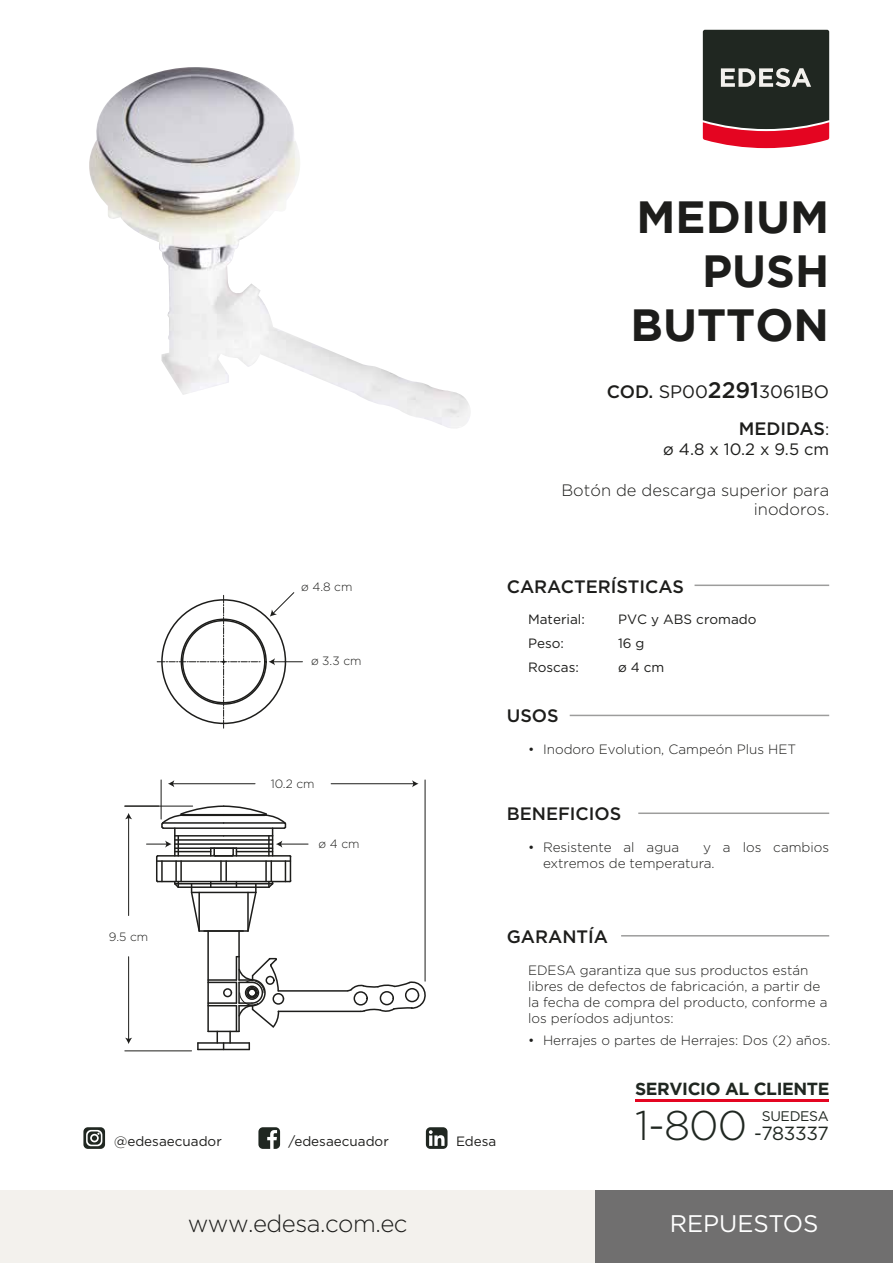
<style>
.page{position:relative;width:893px;height:1263px;background:#fff}
.page>*{position:absolute;margin:0;border:0;box-sizing:border-box;transform-origin:0 0}
.t1{font:700 45px/54px "Gotham";color:#1d1d1b;text-align:right}
.t2{font:300 24px "Gotham";letter-spacing:-.02em;color:#1d1d1b}
.t3{font:24px "Gotham";color:#fff}
.t4{font:19.05px "Gotham";letter-spacing:-.02em;color:#202721}
.t5{font:500 18px/36.6px "Gotham";color:#1d1d1b;text-align:right}
.t6{font:700 17.55px "Gotham";letter-spacing:-.02em;color:#202721}
.t7{font:300 16.5px/19.8px "Gotham";color:#1d1d1b;text-align:right}
.t8{font:16.5px "Gotham";color:#1d1d1b}
.t9{font:13.95px "Gotham";letter-spacing:-.02em;color:#202721}
.t10{font:300 13.5px/16.2px "Gotham";color:#1d1d1b}
.t11{font:13.5px "Gotham";color:#1d1d1b}
.t12{font:300 12px "Gotham";color:#1d1d1b}
.s1{font-weight:400}
.s2{font-size:22.5px}
.s3{font-weight:400;font-size:16.5px}
.s4{font-weight:300;font-size:41.4px}
</style>
<div class="page">
<div style="left:0;top:1191px;width:893px;height:72px;background:#f3f1ed"></div>
<div style="left:595px;top:1191px;width:298px;height:72px;background:#706f6f"></div>
<hr style="left:570px;top:715px;width:259px;height:1px;background:#9d9d9c">
<hr style="left:638px;top:812px;width:191px;height:2px;background:#9d9d9c">
<hr style="left:621px;top:935px;width:208px;height:1px;background:#9d9d9c">
<hr style="left:694px;top:584px;width:135px;height:2px;background:#9d9d9c">
<svg style="left:83px;top:1127px;width:22px;height:22px"></svg>
<svg style="left:258px;top:1127px;width:22px;height:22px"></svg>
<svg style="left:426px;top:1127px;width:21px;height:22px"></svg>
<hr style="left:635px;top:1100px;width:194px;height:2px;background:#e40521">
<svg style="left:703px;top:30px;width:126px;height:118px;background:#523736"></svg>
<img style="left:89px;top:67px;width:381px;height:361px">
<svg style="left:270px;top:592px;width:25px;height:25px"></svg>
<svg style="left:269px;top:658px;width:33px;height:7px"></svg>
<hr style="left:207px;top:931px;width:2px;height:100px;background:#1d1d1b">
<hr style="left:238px;top:931px;width:2px;height:49px;background:#1d1d1b">
<hr style="left:198px;top:1049px;width:51px;height:1px;background:#1d1d1b">
<hr style="left:198px;top:1042px;width:51px;height:2px;background:#1d1d1b">
<hr style="left:278px;top:1010px;width:83px;height:2px;background:#1d1d1b">
<hr style="left:278px;top:990px;width:70px;height:2px;background:#1d1d1b">
<svg style="left:208px;top:956px;width:72px;height:93px"></svg>
<div style="left:272px;top:993px;width:12px;height:12px;border:2px solid #1d1d1b;border-radius:50%"></div>
<div style="left:266px;top:976px;width:9px;height:9px;border:2px solid #1d1d1b;border-radius:50%"></div>
<svg style="left:346px;top:981px;width:80px;height:32px"></svg>
<svg style="left:157px;top:595px;width:103px;height:133px"></svg>
<hr style="left:125px;top:1050px;width:67px;height:1px;background:#1d1d1b">
<hr style="left:128px;top:817px;width:1px;height:98px;background:#1d1d1b">
<svg style="left:125px;top:813px;width:7px;height:6px"></svg>
<hr style="left:128px;top:957px;width:1px;height:82px;background:#1d1d1b">
<svg style="left:125px;top:1038px;width:7px;height:6px"></svg>
<hr style="left:125px;top:806px;width:68px;height:1px;background:#1d1d1b">
<hr style="left:161px;top:780px;width:1px;height:39px;background:#1d1d1b">
<hr style="left:331px;top:783px;width:83px;height:1px;background:#1d1d1b">
<svg style="left:412px;top:780px;width:7px;height:7px"></svg>
<svg style="left:147px;top:805px;width:161px;height:128px"></svg>
<hr style="left:172px;top:783px;width:83px;height:1px;background:#1d1d1b">
<svg style="left:168px;top:780px;width:6px;height:7px"></svg>
<hr style="left:425px;top:780px;width:1px;height:201px;background:#1d1d1b">
<h1 class="t1" style="left:631px;top:189px;width:200px">MEDIUM<br>PUSH<br>BUTTON</h1>
<h3 class="t5" style="left:607px;top:373px;width:224px">COD. <span class="s1">SP00</span><span class="s2">2291</span><span class="s1">3061BO<br></span>MEDIDAS<span class="s3">:</span></h3>
<p class="t8" style="left:663px;top:438px;width:167px">ø 4.8 x 10.2 x 9.5 cm</p>
<p class="t7" style="left:561px;top:479px;width:269px">Botón de descarga superior para inodoros.</p>
<p class="t12" style="left:301px;top:579px;width:53px">ø 4.8 cm</p>
<p class="t12" style="left:311px;top:653px;width:52px">ø 3.3 cm</p>
<p class="t12" style="left:271px;top:776px;width:46px">10.2 cm</p>
<p class="t12" style="left:319px;top:836px;width:43px">ø 4 cm</p>
<h3 class="t5" style="left:507px;top:568px;width:179px">CARACTERÍSTICAS</h3>
<p class="t11" style="left:528px;top:611px;width:58px">Material:</p>
<p class="t11" style="left:618px;top:611px;width:140px">PVC y ABS cromado</p>
<p class="t11" style="left:528px;top:634px;width:37px">Peso:</p>
<p class="t11" style="left:618px;top:634px;width:28px">16 g</p>
<p class="t11" style="left:528px;top:658px;width:52px">Roscas:</p>
<p class="t11" style="left:618px;top:658px;width:48px">ø 4 cm</p>
<h3 class="t5" style="left:507px;top:697px;width:53px">USOS</h3>
<p class="t10" style="left:528px;top:741px;width:270px">• Inodoro Evolution, Campeón Plus HET</p>
<h3 class="t5" style="left:507px;top:795px;width:116px">BENEFICIOS</h3>
<p class="t10" style="left:528px;top:839px;width:153px">• Resistente al agua</p>
<p class="t10" style="left:543px;top:839px;width:288px;text-indent:160px">y a los cambios extremos de temperatura.</p>
<p class="t12" style="left:109px;top:929px;width:41px">9.5 cm</p>
<h3 class="t5" style="left:507px;top:918px;width:103px">GARANTÍA</h3>
<p class="t10" style="left:528px;top:961px;width:301px">EDESA garantiza que sus productos están libres de defectos de fabricación, a partir de la fecha de compra del producto, conforme a los períodos adjuntos:</p>
<p class="t10" style="left:528px;top:1032px;width:304px">• Herrajes o partes de Herrajes: Dos (2) años.</p>
<p class="t11" style="left:114px;top:1132px;width:109px">@edesaecuador</p>
<p class="t11" style="left:289px;top:1132px;width:102px">/edesaecuador</p>
<p class="t11" style="left:456px;top:1132px;width:42px">Edesa</p>
<p class="t6" style="left:635px;top:1078px;width:196px">SERVICIO AL CLIENTE</p>
<h3 class="t4" style="left:635px;top:1121px;width:195px"><span class="s4">1-800</span> -783337</h3>
<p class="t9" style="left:762px;top:1107px;width:69px">SUEDESA</p>
<h2 class="t2" style="left:188px;top:1208px;width:221px">www.edesa.com.ec</h2>
<h2 class="t3" style="left:670px;top:1208px;width:150px">REPUESTOS</h2>
</div>
